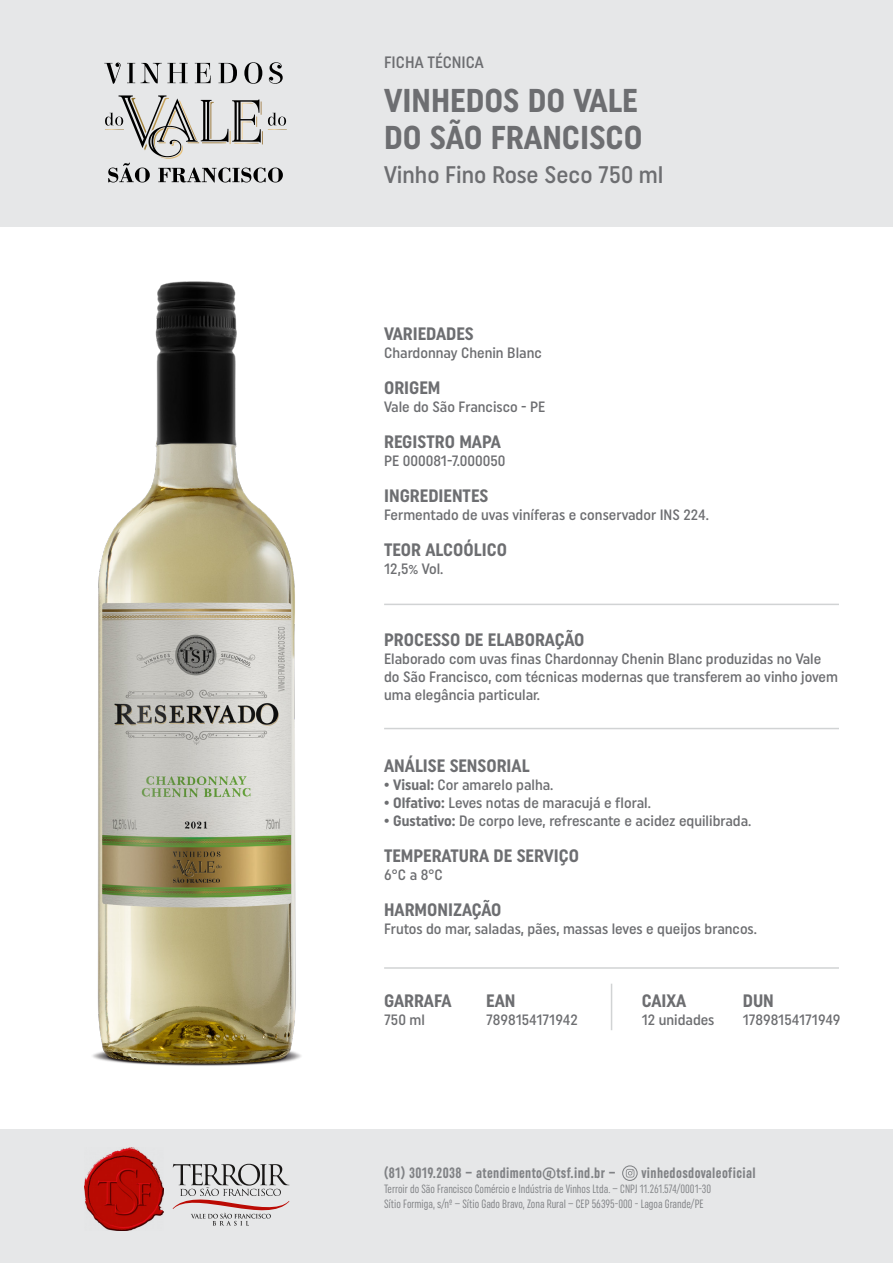
<style>
.page{position:relative;width:893px;height:1263px;background:#fff}
.page>*{position:absolute;margin:0;border:0;box-sizing:border-box;transform-origin:0 0}
.t1{font:700 33px/37.2px "Uniform Condensed";color:#6d6e71}
.t2{font:500 24px "Uniform Condensed";color:#6d6e71}
.t3{font:700 18px "Uniform Condensed";color:#6d6e71}
.t4{font:500 16.5px "Uniform Condensed";color:#6d6e71}
.t5{font:500 15px/18px "Uniform Condensed";color:#6d6e71}
.t6{font:700 extra-condensed 15px "Uniform";letter-spacing:.025em;color:#808285}
.t7{font:extra-condensed 12px/15px "Uniform";color:#808285}
.s1{font-weight:700}
</style>
<div class="page">
<div style="left:0;top:0;width:893px;height:227px;background:#e6e7e8"></div>
<div style="left:0;top:1129px;width:893px;height:134px;background:#e6e7e8"></div>
<img style="left:84px;top:1147px;width:79px;height:83px">
<svg style="left:173px;top:1164px;width:116px;height:61px"></svg>
<svg style="left:108px;top:163px;width:42px;height:19px"></svg>
<svg style="left:158px;top:168px;width:125px;height:14px"></svg>
<svg style="left:104px;top:62px;width:179px;height:22px"></svg>
<svg style="left:105px;top:95px;width:182px;height:62px"></svg>
<hr style="left:384px;top:728px;width:455px;height:1px;background:#d1d3d4">
<hr style="left:384px;top:604px;width:455px;height:1px;background:#d1d3d4">
<hr style="left:384px;top:967px;width:455px;height:2px;background:#d1d3d4">
<hr style="left:611px;top:984px;width:1px;height:46px;background:#d1d3d4">
<svg style="left:622px;top:1165px;width:16px;height:16px"></svg>
<img style="left:92px;top:281px;width:209px;height:785px">
<p class="t4" style="left:384px;top:53px;width:101px">FICHA TÉCNICA</p>
<h1 class="t1" style="left:384px;top:82px;width:260px">VINHEDOS DO VALE<br>DO SÃO FRANCISCO</h1>
<h2 class="t2" style="left:384px;top:160px;width:281px">Vinho Fino Rose Seco 750 ml</h2>
<p class="t3" style="left:384px;top:323px;width:91px">VARIEDADES</p>
<p class="t5" style="left:384px;top:344px;width:159px">Chardonnay Chenin Blanc</p>
<p class="t3" style="left:384px;top:377px;width:58px">ORIGEM</p>
<p class="t5" style="left:384px;top:398px;width:163px">Vale do São Francisco - PE</p>
<p class="t3" style="left:384px;top:431px;width:118px">REGISTRO MAPA</p>
<p class="t5" style="left:384px;top:452px;width:123px">PE 000081-7.000050</p>
<p class="t3" style="left:384px;top:485px;width:106px">INGREDIENTES</p>
<p class="t5" style="left:384px;top:506px;width:326px">Fermentado de uvas viníferas e conservador INS 224.</p>
<p class="t3" style="left:384px;top:539px;width:124px">TEOR ALCOÓLICO</p>
<p class="t5" style="left:384px;top:560px;width:61px">12,5% Vol.</p>
<p class="t3" style="left:384px;top:629px;width:202px">PROCESSO DE ELABORAÇÃO</p>
<p class="t5" style="left:384px;top:650px;width:455px">Elaborado com uvas finas Chardonnay Chenin Blanc produzidas no Vale do São Francisco, com técnicas modernas que transferem ao vinho jovem uma elegância particular.</p>
<p class="t3" style="left:384px;top:755px;width:147px">ANÁLISE SENSORIAL</p>
<p class="t5" style="left:384px;top:776px;width:171px"><span class="s1">• Visual:</span> Cor amarelo palha.</p>
<p class="t5" style="left:384px;top:794px;width:268px"><span class="s1">• Olfativo:</span> Leves notas de maracujá e floral.</p>
<p class="t5" style="left:384px;top:812px;width:369px"><span class="s1">• Gustativo:</span> De corpo leve, refrescante e acidez equilibrada.</p>
<p class="t3" style="left:384px;top:845px;width:196px">TEMPERATURA DE SERVIÇO</p>
<p class="t5" style="left:384px;top:866px;width:60px">6°C a 8°C</p>
<p class="t3" style="left:384px;top:899px;width:119px">HARMONIZAÇÃO</p>
<p class="t5" style="left:384px;top:920px;width:374px">Frutos do mar, saladas, pães, massas leves e queijos brancos.</p>
<p class="t3" style="left:384px;top:990px;width:69px">GARRAFA</p>
<p class="t5" style="left:384px;top:1010px;width:42px">750 ml</p>
<p class="t3" style="left:486px;top:990px;width:31px">EAN</p>
<p class="t5" style="left:486px;top:1010px;width:93px">7898154171942</p>
<p class="t3" style="left:642px;top:990px;width:46px">CAIXA</p>
<p class="t5" style="left:642px;top:1010px;width:74px">12 unidades</p>
<p class="t3" style="left:743px;top:990px;width:33px">DUN</p>
<p class="t5" style="left:743px;top:1010px;width:99px">17898154171949</p>
<p class="t6" style="left:384px;top:1164px;width:233px">(81) 3019.2038 – atendimento@tsf.ind.br –</p>
<p class="t6" style="left:641px;top:1164px;width:116px">vinhedosdovaleoficial</p>
<p class="t7" style="left:384px;top:1181px;width:329px">Terroir do São Francisco Comércio e Indústria de Vinhos Ltda. – CNPJ 11.261.574/0001-30<br>Sítio Formiga, s/nº – Sítio Gado Bravo, Zona Rural – CEP 56395-000 - Lagoa Grande/PE</p>
</div>
